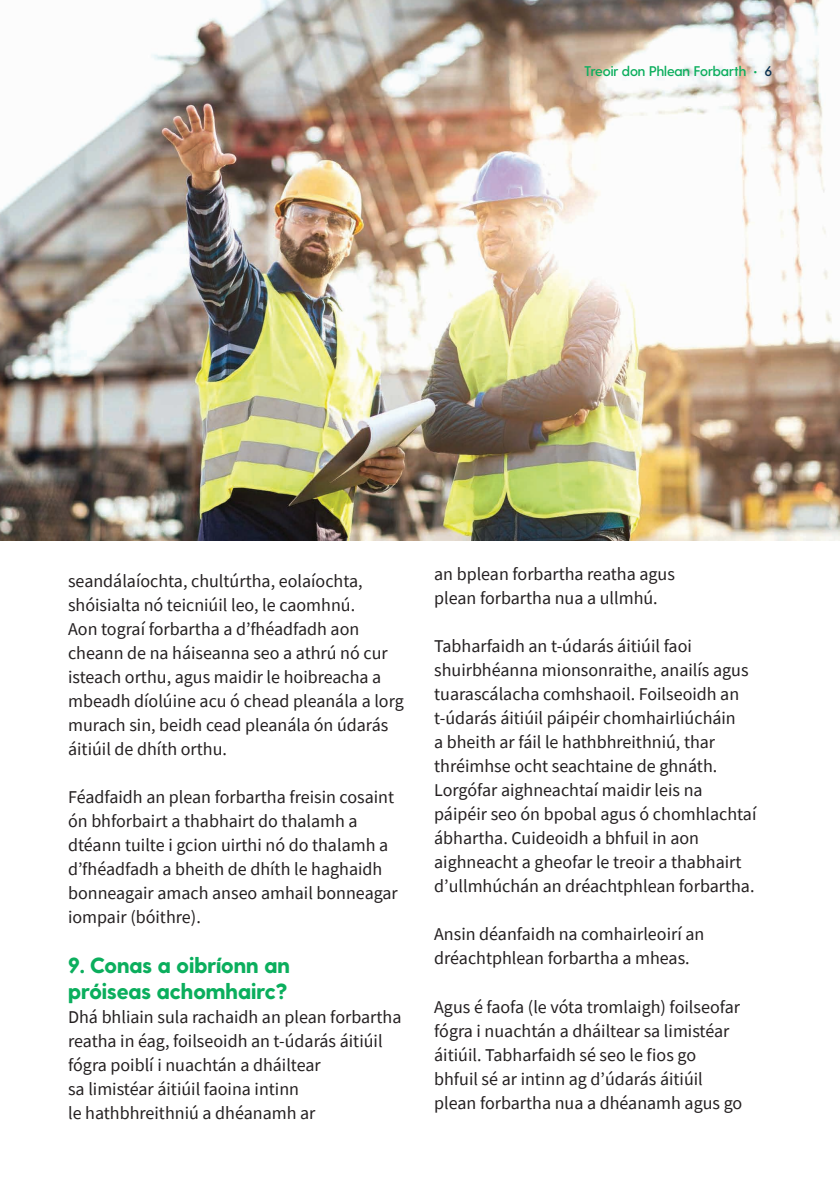
<style>
.page{position:relative;width:840px;height:1191px;background:#fff}
.page>*{position:absolute;margin:0;border:0;box-sizing:border-box;transform-origin:0 0}
.t1{font:800 22px/26px "Greycliff CF";color:#0bae5d}
.t2{font:18px/24px "Source Sans Pro";color:#231f20}
.t3{font:600 14px "Greycliff CF";color:#0bae5d}
.s1{color:#093153}
</style>
<div class="page">
<img style="left:0;top:0;width:839px;height:541px">
<p class="t3" style="left:584px;top:63px;width:189px">Treoir don Phlean Forbarth • <span class="s1">6</span></p>
<p class="t2" style="left:68px;top:568px;width:337px">seandálaíochta, chultúrtha, eolaíochta, shóisialta nó teicniúil leo, le caomhnú.<br>Aon tograí forbartha a d’fhéadfadh aon cheann de na háiseanna seo a athrú nó cur isteach orthu, agus maidir le hoibreacha a mbeadh díolúine acu ó chead pleanála a lorg murach sin, beidh cead pleanála ón údarás áitiúil de dhíth orthu.</p>
<p class="t2" style="left:68px;top:784px;width:331px">Féadfaidh an plean forbartha freisin cosaint ón bhforbairt a thabhairt do thalamh a dtéann tuilte i gcion uirthi nó do thalamh a d’fhéadfadh a bheith de dhíth le haghaidh bonneagair amach anseo amhail bonneagar iompair (bóithre).</p>
<p class="t1" style="left:68px;top:952px;width:223px">9. Conas a oibríonn an próiseas achomhairc?</p>
<p class="t2" style="left:68px;top:1004px;width:334px">Dhá bhliain sula rachaidh an plean forbartha reatha in éag, foilseoidh an t-údarás áitiúil fógra poiblí i nuachtán a dháiltear<br>sa limistéar áitiúil faoina intinn<br>le hathbhreithniú a dhéanamh ar</p>
<p class="t2" style="left:434px;top:562px;width:242px">an bplean forbartha reatha agus plean forbartha nua a ullmhú.</p>
<p class="t2" style="left:434px;top:634px;width:323px">Tabharfaidh an t-údarás áitiúil faoi shuirbhéanna mionsonraithe, anailís agus tuarascálacha comhshaoil. Foilseoidh an t-údarás áitiúil páipéir chomhairliúcháin<br>a bheith ar fáil le hathbhreithniú, thar thréimhse ocht seachtaine de ghnáth.<br>Lorgófar aighneachtaí maidir leis na páipéir seo ón bpobal agus ó chomhlachtaí ábhartha. Cuideoidh a bhfuil in aon aighneacht a gheofar le treoir a thabhairt d’ullmhúchán an dréachtphlean forbartha.</p>
<p class="t2" style="left:434px;top:922px;width:271px">Ansin déanfaidh na comhairleoirí an dréachtphlean forbartha a mheas.</p>
<p class="t2" style="left:434px;top:994px;width:309px">Agus é faofa (le vóta tromlaigh) foilseofar fógra i nuachtán a dháiltear sa limistéar áitiúil. Tabharfaidh sé seo le fios go bhfuil sé ar intinn ag d’údarás áitiúil plean forbartha nua a dhéanamh agus go</p>
</div>
